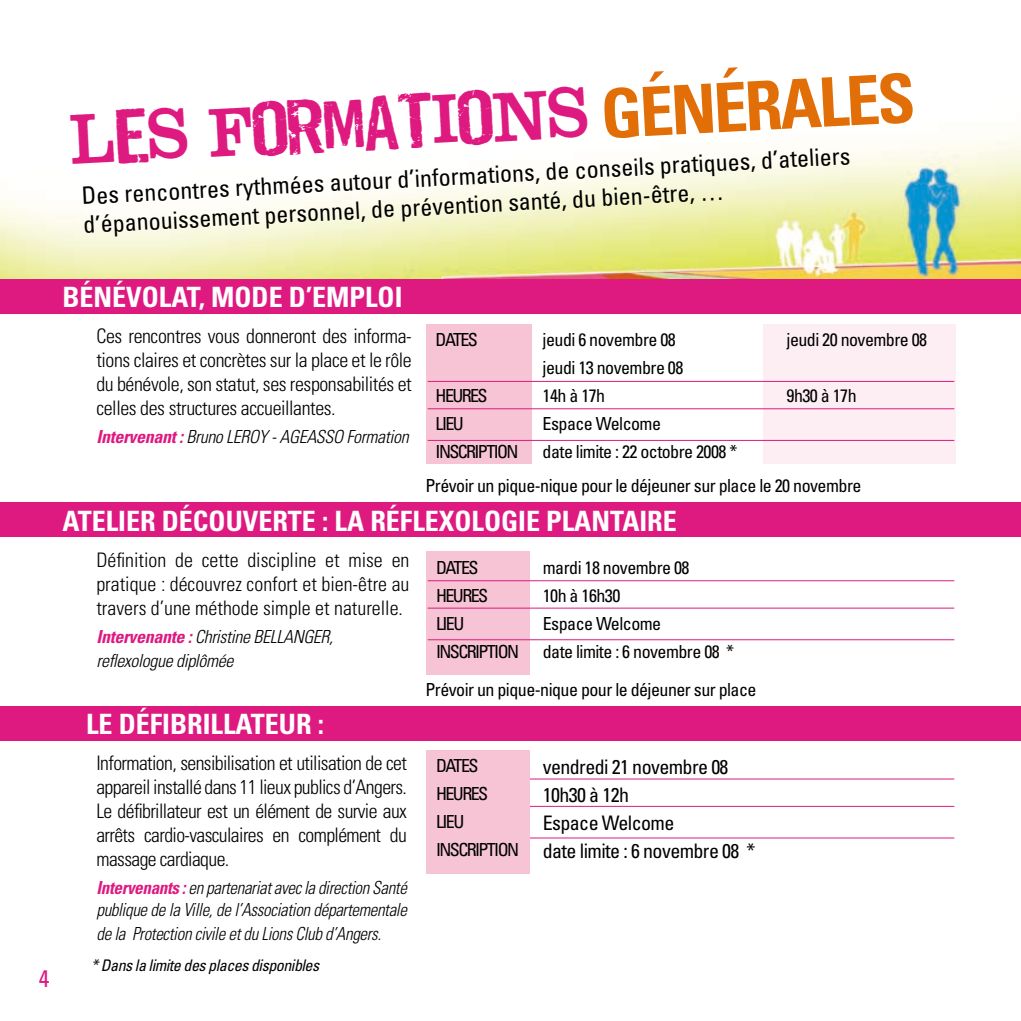
<style>
.page{position:relative;width:1021px;height:1021px;background:#fff}
.page>*{position:absolute;margin:0;border:0;box-sizing:border-box;transform-origin:0 0}
.t1{font:42px "jailb Ir D Jen NA";color:#de1a81}
.t2{font:700 condensed 28px "Univers";color:#fff}
.t3{font:condensed 24px/28.8px "Univers";color:#000}
.t4{font:condensed 24px "Univers";color:#de1a81}
.t5{font:300 condensed 20px/24px "Univers";letter-spacing:-.02em;color:#000;text-align:justify}
.t6{font:condensed 20px/28px "Univers";letter-spacing:-.03em;color:#000}
.t7{font:condensed 18px/28px "Univers";letter-spacing:-.03em;color:#000}
.t8{font:italic 300 condensed 18px/21.6px "Univers";letter-spacing:-.02em;color:#000;scale:.95 1}
.t9{font:italic 300 condensed 18px/24px "Univers";letter-spacing:-.02em;color:#000}
.t10{font:condensed 18px/28px "Univers";letter-spacing:-.09em;color:#000}
.t11{font:italic condensed 16px "Univers";letter-spacing:-.03em;color:#000}
.s1{font-family:"Univers";font-weight:700;font-stretch:condensed;font-size:68px;color:#e26e08}
.s2{font-weight:700;color:#de1a81}
</style>
<div class="page">
<div style="left:0;top:706px;width:1020px;height:34px;background:#de1a81"></div>
<div style="left:0;top:503px;width:1020px;height:34px;background:#de1a81"></div>
<img style="left:0;top:136px;width:1020px;height:144px">
<div style="left:763px;top:324px;width:192px;height:140px;background:#fceef2"></div>
<div style="left:0;top:280px;width:1020px;height:34px;background:#de1a81"></div>
<div style="left:426px;top:324px;width:106px;height:140px;background:#f6c4d4"></div>
<hr style="left:427px;top:381px;width:527px;height:1px;background:#de1a81">
<hr style="left:427px;top:408px;width:527px;height:1px;background:#de1a81">
<hr style="left:427px;top:440px;width:527px;height:1px;background:#de1a81">
<div style="left:426px;top:551px;width:104px;height:124px;background:#f6c4d4"></div>
<hr style="left:427px;top:580px;width:527px;height:1px;background:#de1a81">
<hr style="left:427px;top:607px;width:527px;height:1px;background:#de1a81">
<hr style="left:427px;top:639px;width:527px;height:1px;background:#de1a81">
<hr style="left:427px;top:778px;width:527px;height:1px;background:#de1a81">
<hr style="left:427px;top:805px;width:527px;height:1px;background:#de1a81">
<hr style="left:427px;top:837px;width:527px;height:1px;background:#de1a81">
<div style="left:426px;top:749px;width:104px;height:124px;background:#f6c4d4"></div>
<h1 class="t1" style="left:71px;top:127px;width:744px;rotate:-3deg">Les formatio ns <span class="s1">GÉNÉRALES</span></h1>
<p class="t3" style="left:81px;top:181px;width:771px;rotate:-3deg">Des rencontres rythmées autourd’informations, de conseils pratiques, d’ateliers d’épanouissementpersonnel, de prévention santé, du bien-être, …</p>
<p class="t4" style="left:39px;top:963px;width:12px">4</p>
<h2 class="t2" style="left:62px;top:279px;width:267px">BÉNÉVOLAT, MODE D’EMPL</h2>
<h2 class="t2" style="left:377px;top:279px;width:26px">OI</h2>
<p class="t5" style="left:96px;top:324px;width:317px">Ces rencontres vous donneront des informa&shy;tions claires et concrètes sur la place et le rôle du bénévole, son statut, ses responsabilités et celles des structures accueillantes.</p>
<p class="t9" style="left:96px;top:424px;width:314px"><span class="s2">Intervenant :</span> Bruno LEROY - AGEASSO Formation</p>
<p class="t7" style="left:435px;top:325px;width:34px">dates</p>
<p class="t10" style="left:435px;top:381px;width:84px">heures<br>lieu inscription</p>
<p class="t7" style="left:542px;top:325px;width:196px">jeudi 6 novembre 08<br>jeudi 13 novembre 08<br>14h à 17h<br>Espace Welcome<br>date limite : 22 octobre 2008 *</p>
<p class="t7" style="left:786px;top:325px;width:142px">jeudi 20 novembre 08</p>
<p class="t7" style="left:786px;top:381px;width:72px">9h30 à 17h</p>
<p class="t7" style="left:425px;top:471px;width:437px">Prévoir un pique-nique pour le déjeuner sur place le 20 novembre</p>
<h2 class="t2" style="left:62px;top:504px;width:500px">ATELIER DÉCOUVERTE : LA RÉFLEXOLOGIE PLANTA</h2>
<h2 class="t2" style="left:639px;top:504px;width:36px">IRE</h2>
<p class="t10" style="left:436px;top:553px;width:84px">dates<br>heures<br>lieu inscription</p>
<p class="t7" style="left:543px;top:553px;width:193px">mardi 18 novembre 08<br>10h à 16h30<br>Espace Welcome<br>date limite : 6 novembre 08 *</p>
<p class="t7" style="left:425px;top:675px;width:332px">Prévoir un pique-nique pour le déjeuner sur place</p>
<p class="t5" style="left:96px;top:548px;width:314px">Définition de cette discipline et mise en pratique : découvrez confort et bien-être au travers d’une méthode simple et naturelle.</p>
<p class="t9" style="left:96px;top:625px;width:238px"><span class="s2">Intervenante :</span> Christine BELLANGER, reflexologue diplômée</p>
<h2 class="t2" style="left:86px;top:707px;width:139px">LE DÉFIBRILLATE</h2>
<h2 class="t2" style="left:279px;top:707px;width:47px">UR :</h2>
<p class="t5" style="left:96px;top:751px;width:312px">Information, sensibilisation et utilisation de cet appareil installé dans 11 lieux publics d’Angers.<br>Le défibrillateur est un élément de survie aux arrêts cardio-vasculaires en complément du massage cardiaque.</p>
<p class="t8" style="left:96px;top:877px;width:328px"><span class="s2">Intervenants :</span> en partenariat avec la direction Santé publique de la Ville, de l’Association départementale</p>
<p class="t8" style="left:96px;top:922px;width:301px">de la Protection civile et du Lions Club d’Angers.</p>
<p class="t11" style="left:91px;top:955px;width:229px">* Dans la limite des places disponibles</p>
<p class="t10" style="left:436px;top:751px;width:84px">dates<br>heures<br>lieu inscription</p>
<p class="t6" style="left:543px;top:752px;width:214px">vendredi 21 novembre 08<br>10h30 à 12h<br>Espace Welcome<br>date limite : 6 novembre 08 *</p>
</div>
